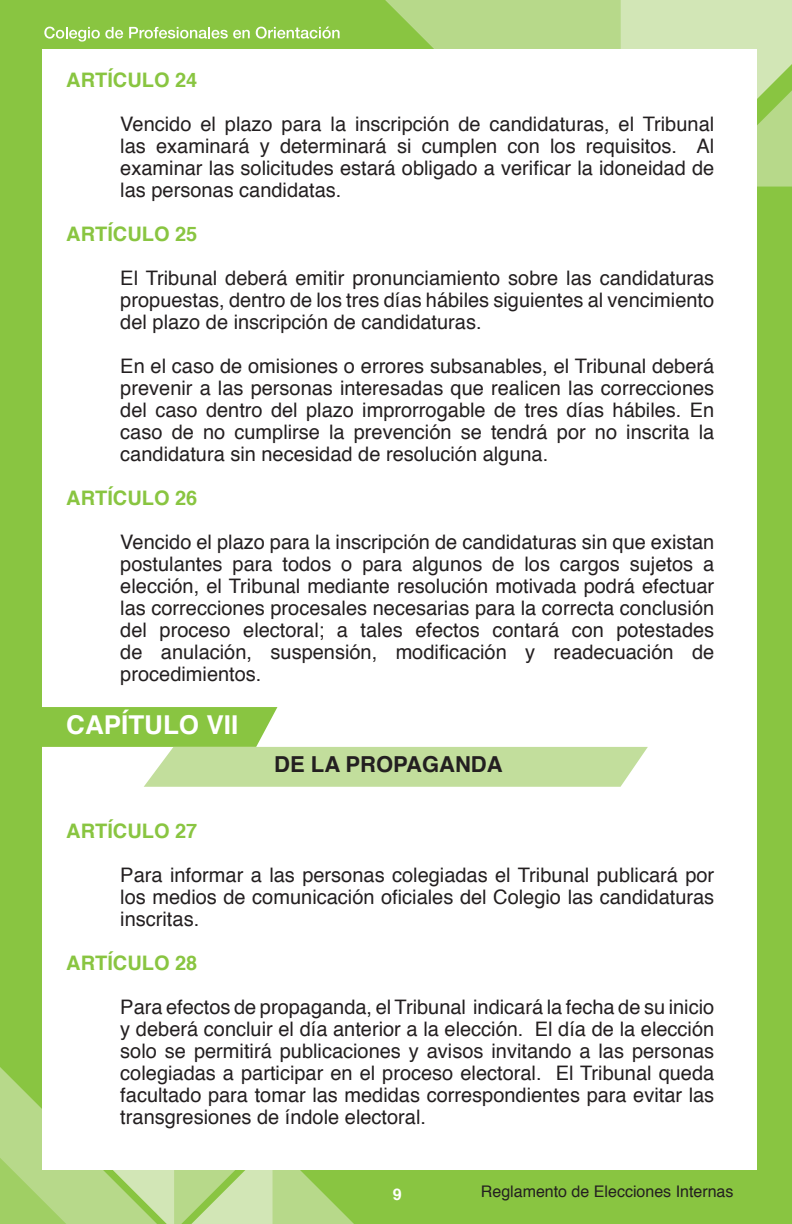
<style>
.page{position:relative;width:792px;height:1224px;background:#89c541}
.page>*{position:absolute;margin:0;border:0;box-sizing:border-box;transform-origin:0 0}
.t1{font:700 26px "Helvetica";color:#fff}
.t2{font:700 22px "Helvetica";color:#231f20}
.t3{font:20px/22px "Helvetica";color:#231f20;text-align:justify}
.t4{font:700 20px "Helvetica";color:#89c541}
.t5{font:16px "Helvetica";color:#231f20}
.t6{font:700 16px "Helvetica";color:#fff}
</style>
<div class="page">
<svg style="left:0;top:1067px;width:354px;height:157px;background:#b3d784"></svg>
<div style="left:621px;top:0;width:171px;height:50px;background:#d2e6b6"></div>
<svg style="left:376px;top:0;width:245px;height:50px;background:#b2d782"></svg>
<svg style="left:696px;top:33px;width:96px;height:154px;background:#bcdb92"></svg>
<div style="left:43px;top:50px;width:714px;height:1120px;background:#fff"></div>
<svg style="left:44px;top:27px;width:79px;height:15px"></svg>
<svg style="left:129px;top:27px;width:121px;height:12px"></svg>
<svg style="left:256px;top:27px;width:84px;height:12px"></svg>
<svg style="left:42px;top:707px;width:606px;height:80px"></svg>
<p class="t4" style="left:66px;top:64px;width:28px">ARTÍCULO</p>
<p class="t4" style="left:175px;top:64px;width:24px">24</p>
<p class="t3" style="left:120px;top:114px;width:596px">Vencido el plazo para la inscripción de candidaturas, el Tribunal las examinará y determinará si cumplen con los requisitos. Al examinar las solicitudes estará obligado a verificar la idoneidad de las personas candidatas.</p>
<p class="t4" style="left:66px;top:218px;width:28px">ARTÍCULO</p>
<p class="t4" style="left:175px;top:218px;width:24px">25</p>
<p class="t3" style="left:120px;top:268px;width:595px">El Tribunal deberá emitir pronunciamiento sobre las candidaturas propuestas, dentro de los tres días hábiles siguientes al vencimiento del plazo de inscripción de candidaturas.</p>
<p class="t3" style="left:120px;top:356px;width:596px">En el caso de omisiones o errores subsanables, el Tribunal deberá prevenir a las personas interesadas que realicen las correcciones del caso dentro del plazo improrrogable de tres días hábiles. En caso de no cumplirse la prevención se tendrá por no inscrita la candidatura sin necesidad de resolución alguna.</p>
<p class="t4" style="left:66px;top:482px;width:28px">ARTÍCULO</p>
<p class="t4" style="left:175px;top:482px;width:24px">26</p>
<p class="t3" style="left:120px;top:532px;width:596px">Vencido el plazo para la inscripción de candidaturas sin que existan postulantes para todos o para algunos de los cargos sujetos a elección, el Tribunal mediante resolución motivada podrá efectuar las correcciones procesales necesarias para la correcta conclusión del proceso electoral; a tales efectos contará con potestades de anulación, suspensión, modificación y readecuación de procedimientos.</p>
<h1 class="t1" style="left:66px;top:704px;width:173px">CAPÍTULO VII</h1>
<p class="t2" style="left:274px;top:747px;width:230px">DE LA PROPAGANDA</p>
<p class="t4" style="left:66px;top:815px;width:28px">ARTÍCULO</p>
<p class="t4" style="left:175px;top:815px;width:24px">27</p>
<p class="t3" style="left:120px;top:865px;width:595px">Para informar a las personas colegiadas el Tribunal publicará por los medios de comunicación oficiales del Colegio las candidaturas inscritas.</p>
<p class="t4" style="left:66px;top:947px;width:28px">ARTÍCULO</p>
<p class="t4" style="left:175px;top:947px;width:24px">28</p>
<p class="t3" style="left:120px;top:997px;width:595px">Para efectos de propaganda, el Tribunal indicará la fecha de su inicio y deberá concluir el día anterior a la elección. El día de la elección solo se permitirá publicaciones y avisos invitando a las personas colegiadas a participar en el proceso electoral. El Tribunal queda facultado para tomar las medidas correspondientes para evitar las transgresiones de índole electoral.</p>
<p class="t6" style="left:393px;top:1181px;width:10px">9</p>
<p class="t5" style="left:481px;top:1179px;width:254px">Reglamento de Elecciones Internas</p>
</div>
